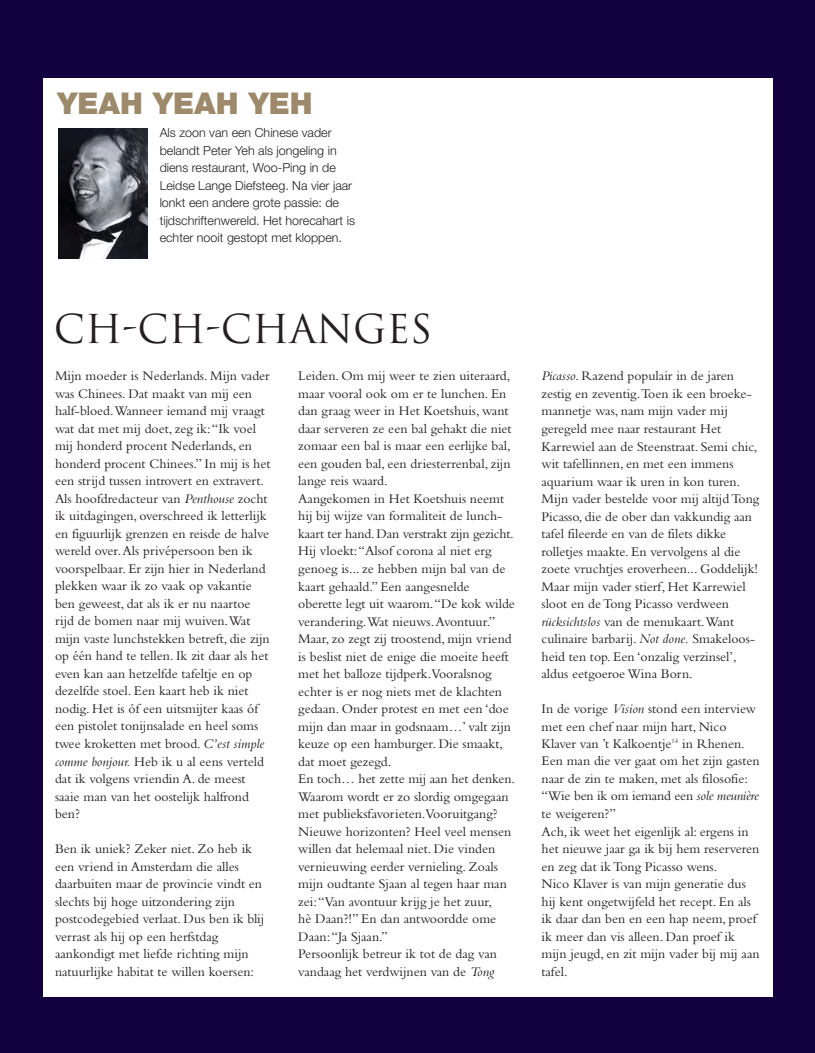
<style>
.page{position:relative;width:815px;height:1053px;background:#fff}
.page>*{position:absolute;margin:0;border:0;box-sizing:border-box;transform-origin:0 0}
.t1{font:38.75px "Trajan";color:#231f20}
.t2{font:900 30px "Helvetica Neue LT";color:#9d8a6a}
.t3{font:13.75px/17.5px "Bembo";color:#231f20}
.t4{font:300 12.5px/17.5px "Helvetica Neue LT";color:#231f20}
.s1{font-style:italic}
</style>
<div class="page">
<div style="left:0;top:0;width:815px;height:1052px;background:#13003e"></div>
<div style="left:43px;top:78px;width:729px;height:918px;background:#fff"></div>
<img style="left:58px;top:129px;width:89px;height:130px">
<h2 class="t2" style="left:58px;top:93px;width:257px">YEAH YEAH YEH</h2>
<p class="t4" style="left:160px;top:125px;width:197px">Als zoon van een Chinese vader belandt Peter Yeh als jongeling in diens restaurant, Woo-Ping in de Leidse Lange Diefsteeg. Na vier jaar lonkt een andere grote passie: de tijdschriftenwereld. Het horecahart is echter nooit gestopt met kloppen.</p>
<h1 class="t1" style="left:54px;top:306px;width:380px">CH-CH-CHANGES</h1>
<p class="t3" style="left:55px;top:368px;width:217px">Mijn moeder is Nederlands. Mijn vader was Chinees. Dat maakt van mij een half-bloed.Wanneer iemand mij vraagt wat dat met mij doet, zeg ik: “Ik voel mij honderd procent Nederlands, en honderd procent Chinees.” In mij is het een strijd tussen introvert en extravert.<br>Als hoofdredacteur van <span class="s1">Penthouse</span> zocht ik uitdagingen, overschreed ik letterlijk en figuurlijk grenzen en reisde de halve wereld over. Als privépersoon ben ik voorspelbaar. Er zijn hier in Nederland plekken waar ik zo vaak op vakantie ben geweest, dat als ik er nu naartoe rijd de bomen naar mij wuiven.Wat mijn vaste lunchstekken betreft, die zijn op één hand te tellen. Ik zit daar als het even kan aan hetzelfde tafeltje en op dezelfde stoel. Een kaart heb ik niet nodig. Het is óf een uitsmijter kaas óf een pistolet tonijnsalade en heel soms twee kroketten met brood. <span class="s1">C’est simple comme bonjour.</span> Heb ik u al eens verteld dat ik volgens vriendin A. de meest saaie man van het oostelijk halfrond ben?</p>
<p class="t3" style="left:55px;top:841px;width:211px">Ben ik uniek? Zeker niet. Zo heb ik een vriend in Amsterdam die alles daarbuiten maar de provincie vindt en slechts bij hoge uitzondering zijn postcodegebied verlaat. Dus ben ik blij verrast als hij op een herfstdag aankondigt met liefde richting mijn natuurlijke habitat te willen koersen:</p>
<p class="t3" style="left:298px;top:368px;width:218px">Leiden. Om mij weer te zien uiteraard, maar vooral ook om er te lunchen. En dan graag weer in Het Koetshuis, want daar serveren ze een bal gehakt die niet zomaar een bal is maar een eerlijke bal, een gouden bal, een driesterrenbal, zijn lange reis waard.<br>Aangekomen in Het Koetshuis neemt hij bij wijze van formaliteit de lunch&shy;kaart ter hand. Dan verstrakt zijn gezicht.<br>Hij vloekt: “Alsof corona al niet erg genoeg is... ze hebben mijn bal van de kaart gehaald.” Een aangesnelde oberette legt uit waarom. “De kok wilde verandering.Wat nieuws. Avontuur.” Maar, zo zegt zij troostend, mijn vriend is beslist niet de enige die moeite heeft met het balloze tijdperk.Vooralsnog echter is er nog niets met de klachten gedaan. Onder protest en met een ‘doe mijn dan maar in godsnaam…’ valt zijn keuze op een hamburger. Die smaakt, dat moet gezegd.<br>En toch… het zette mij aan het denken.<br>Waarom wordt er zo slordig omgegaan met publieksfavorieten.Vooruitgang?<br>Nieuwe horizonten? Heel veel mensen willen dat helemaal niet. Die vinden vernieuwing eerder vernieling. Zoals mijn oudtante Sjaan al tegen haar man zei: “Van avontuur krijg je het zuur,<br>hè Daan?!” En dan antwoordde ome Daan: “Ja Sjaan.”<br>Persoonlijk betreur ik tot de dag van vandaag het verdwijnen van de <span class="s1">Tong</span></p>
<p class="t3" style="left:541px;top:368px;width:219px"><span class="s1">Picasso</span>. Razend populair in de jaren zestig en zeventig.Toen ik een broeke&shy;mannetje was, nam mijn vader mij geregeld mee naar restaurant Het Karrewiel aan de Steenstraat. Semi chic, wit tafellinnen, en met een immens aquarium waar ik uren in kon turen.<br>Mijn vader bestelde voor mij altijd Tong Picasso, die de ober dan vakkundig aan tafel fileerde en van de filets dikke rolletjes maakte. En vervolgens al die zoete vruchtjes eroverheen... Goddelijk!<br>Maar mijn vader stierf, Het Karrewiel sloot en de Tong Picasso verdween <span class="s1">rücksichtslos</span> van de menukaart.Want culinaire barbarij. <span class="s1">Not done.</span> Smakeloos&shy;heid ten top. Een ‘onzalig verzinsel’, aldus eetgoeroe Wina Born.</p>
<p class="t3" style="left:541px;top:701px;width:220px">In de vorige <span class="s1">Vision</span> stond een interview met een chef naar mijn hart, Nico Klaver van ’t Kalkoentje<sup>14</sup> in Rhenen.<br>Een man die ver gaat om het zijn gasten naar de zin te maken, met als filosofie: “Wie ben ik om iemand een <span class="s1">sole meunière </span>te weigeren?”<br>Ach, ik weet het eigenlijk al: ergens in het nieuwe jaar ga ik bij hem reserveren en zeg dat ik Tong Picasso wens.<br>Nico Klaver is van mijn generatie dus hij kent ongetwijfeld het recept. En als ik daar dan ben en een hap neem, proef ik meer dan vis alleen. Dan proef ik mijn jeugd, en zit mijn vader bij mij aan tafel.</p>
</div>
